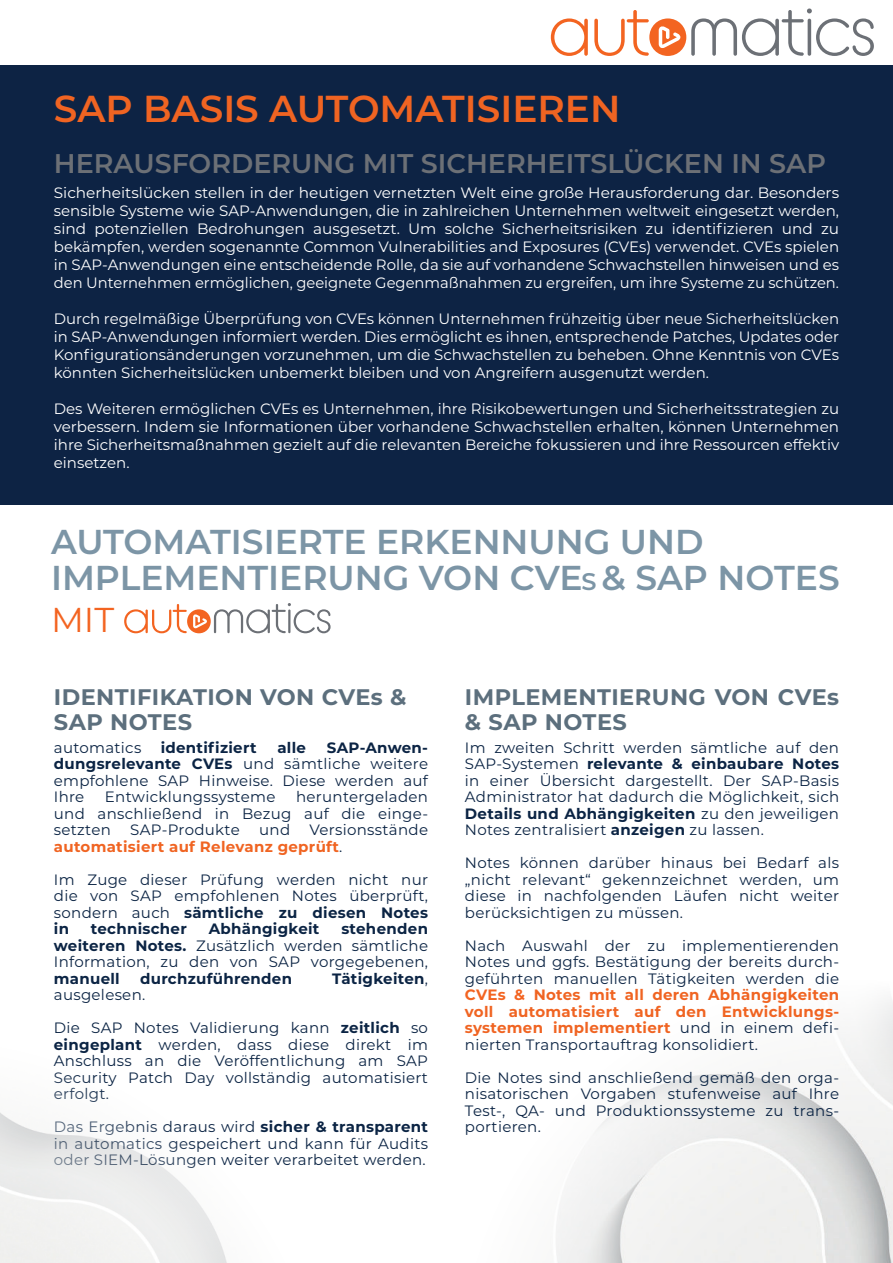
<style>
.page{position:relative;width:893px;height:1263px;background:#fff}
.page>*{position:absolute;margin:0;border:0;box-sizing:border-box;transform-origin:0 0}
.t1{font:600 37.5px "Montserrat";color:#f06422}
.t2{font:600 34.5px/36px "Montserrat";color:#7c95a6}
.t3{font:34.5px "Montserrat";color:#f36421}
.t4{font:600 27px "Montserrat";color:#6c7076}
.t5{font:600 24px "Montserrat";color:#7c95a6}
.t6{font:700 22.5px/25.5px "Montserrat";letter-spacing:.02em;color:#5c6f7d}
.t7{font:15px/16.5px "Montserrat";letter-spacing:.02em;color:#0b2444;text-align:justify}
.t8{font:15px/18px "Montserrat";color:#fff;text-align:justify}
.t9{font:700 15px "Montserrat";letter-spacing:.02em;color:#0b2444}
.t10{font:700 15px/16.5px "Montserrat";letter-spacing:.02em;color:#f06422}
.s1{font-weight:700}
.s2{font-weight:700;color:#f36421}
.s3{font-weight:700;color:#f06422}
.s4{font-weight:400;color:#0b2444}
.s5{font-weight:400}
</style>
<div class="page">
<img style="left:556px;top:999px;width:337px;height:264px">
<div style="left:0;top:66px;width:893px;height:439px;background:#0d2344"></div>
<svg style="left:551px;top:18px;width:37px;height:38px"></svg>
<svg style="left:594px;top:10px;width:55px;height:46px"></svg>
<svg style="left:691px;top:9px;width:183px;height:47px"></svg>
<div style="left:649px;top:18px;width:37px;height:38px;background:#f36421;border-radius:50%"></div>
<svg style="left:659px;top:26px;width:21px;height:22px"></svg>
<svg style="left:124px;top:604px;width:63px;height:29px"></svg>
<svg style="left:214px;top:603px;width:117px;height:30px"></svg>
<div style="left:187px;top:609px;width:24px;height:24px;background:#f36421;border-radius:50%"></div>
<svg style="left:193px;top:614px;width:14px;height:14px"></svg>
<h1 class="t1" style="left:54px;top:87px;width:568px">SAP BASIS AUTOMATISIEREN</h1>
<h3 class="t4" style="left:54px;top:148px;width:774px">HERAUSFORDERUNG MIT SICHERHEITSLÜCKEN IN SAP</h3>
<p class="t8" style="left:54px;top:184px;width:787px">Sicherheitslücken stellen in der heutigen vernetzten Welt eine große Herausforderung dar. Besonders sensible Systeme wie SAP-Anwendungen, die in zahlreichen Unternehmen weltweit eingesetzt werden, sind potenziellen Bedrohungen ausgesetzt. Um solche Sicherheitsrisiken zu identifizieren und zu bekämpfen, werden sogenannte Common Vulnerabilities and Exposures (CVEs) verwendet. CVEs spielen in SAP-Anwendungen eine entscheidende Rolle, da sie auf vorhandene Schwachstellen hinweisen und es den Unternehmen ermöglichen, geeignete Gegenmaßnahmen zu ergreifen, um ihre Systeme zu schützen.</p>
<p class="t8" style="left:54px;top:310px;width:787px">Durch regelmäßige Überprüfung von CVEs können Unternehmen frühzeitig über neue Sicherheitslücken in SAP-Anwendungen informiert werden. Dies ermöglicht es ihnen, entsprechende Patches, Updates oder Konfigurationsänderungen vorzunehmen, um die Schwachstellen zu beheben. Ohne Kenntnis von CVEs könnten Sicherheitslücken unbemerkt bleiben und von Angreifern ausgenutzt werden.</p>
<p class="t8" style="left:54px;top:400px;width:787px">Des Weiteren ermöglichen CVEs es Unternehmen, ihre Risikobewertungen und Sicherheitsstrategien zu verbessern. Indem sie Informationen über vorhandene Schwachstellen erhalten, können Unternehmen ihre Sicherheitsmaßnahmen gezielt auf die relevanten Bereiche fokussieren und ihre Ressourcen effektiv einsetzen.</p>
<h2 class="t2" style="left:51px;top:524px;width:790px">AUTOMATISIERTE ERKENNUNG UND<br>IMPLEMENTIERUNG VON CVE &amp; SAP NOTES</h2>
<h2 class="t3" style="left:51px;top:602px;width:65px">MIT</h2>
<h3 class="t5" style="left:581px;top:567px;width:17px">S</h3>
<h3 class="t6" style="left:54px;top:685px;width:354px">IDENTIFIKATION VON CVEs &amp;<br>SAP NOTES</h3>
<h3 class="t6" style="left:465px;top:685px;width:376px">IMPLEMENTIERUNG VON CVEs &amp; SAP NOTES</h3>
<p class="t7" style="left:465px;top:739px;width:376px">Im zweiten Schritt werden sämtliche auf den SAP-Systemen <span class="s1">relevante &amp; einbaubare Notes </span>in einer Übersicht dargestellt. Der SAP-Basis Administrator hat dadurch die Möglichkeit, sich <span class="s1">Details und Abhängigkeiten</span> zu den jeweiligen Notes zentralisiert <span class="s1">anzeigen</span> zu lassen.</p>
<p class="t7" style="left:465px;top:855px;width:376px">Notes können darüber hinaus bei Bedarf als „nicht relevant“ gekennzeichnet werden, um diese in nachfolgenden Läufen nicht weiter berücksichtigen zu müssen.</p>
<p class="t7" style="left:465px;top:937px;width:376px">Nach Auswahl der zu implementierenden Notes und ggfs. Bestätigung der bereits durch&shy;geführten manuellen Tätigkeiten werden die <span class="s2">CVEs &amp;</span> <span class="s3">Notes mit all deren Abhängigkeiten voll automatisiert auf den Entwicklungs&shy;systemen implementiert</span> und in einem defi&shy;nierten Transportauftrag konsolidiert.</p>
<p class="t7" style="left:465px;top:1069px;width:376px">Die Notes sind anschließend gemäß den orga&shy;nisatorischen Vorgaben stufenweise auf Ihre Test-, QA- und Produktions systeme zu trans&shy;portieren.</p>
<p class="t7" style="left:54px;top:739px;width:89px">automatics</p>
<p class="t9" style="left:161px;top:741px;width:97px">identifiziert</p>
<p class="t9" style="left:277px;top:741px;width:30px">alle</p>
<p class="t7" style="left:54px;top:739px;width:376px;text-indent:273px"><span class="s1">SAP-Anwen&shy;dungsrelevante CVEs</span> und sämtliche weitere empfohlene SAP Hinweise. Diese werden auf Ihre</p>
<p class="t7" style="left:54px;top:789px;width:376px;text-indent:242px">heruntergeladen und anschließend in Bezug auf die einge&shy;setzten</p>
<p class="t7" style="left:105px;top:789px;width:172px">Entwicklungssysteme</p>
<p class="t10" style="left:54px;top:823px;width:376px;text-indent:256px"><span class="s4">Versionsstände </span>automatisiert auf Relevanz geprüft<span class="s4">.</span></p>
<p class="t7" style="left:54px;top:871px;width:376px">Im Zuge dieser Prüfung werden nicht nur die von SAP empfohlenen Notes überprüft, sondern auch <span class="s1">sämtliche zu diesen Notes in</span></p>
<p class="t7" style="left:130px;top:822px;width:111px">SAP-Produkte</p>
<p class="t7" style="left:259px;top:822px;width:33px">und</p>
<p class="t9" style="left:91px;top:922px;width:97px">technischer</p>
<p class="t9" style="left:209px;top:922px;width:112px">Abhängigkeit</p>
<p class="t7" style="left:54px;top:921px;width:376px;text-indent:287px"><span class="s1">stehenden weiteren Notes.</span> Zusätzlich werden sämtliche Information, zu den von SAP vorgegebenen,</p>
<p class="t9" style="left:54px;top:972px;width:67px">manuell</p>
<p class="t9" style="left:140px;top:972px;width:154px">durchzuführenden</p>
<p class="t9" style="left:332px;top:972px;width:97px">Tätigkeiten<span class="s5">,</span></p>
<p class="t7" style="left:54px;top:987px;width:93px">ausgelesen.</p>
<p class="t7" style="left:54px;top:1020px;width:376px">Die SAP Notes Validierung kann <span class="s1">zeitlich</span> so <span class="s1">eingeplant</span> werden, dass diese direkt im Anschluss an die Veröffentlichung am SAP Security Patch Day vollständig automatisiert erfolgt.</p>
<p class="t7" style="left:54px;top:1119px;width:376px">Das Ergebnis daraus wird <span class="s1">sicher &amp; transparent </span>in automatics gespeichert und kann für Audits oder SIEM-Lösungen weiter verarbeitet werden.</p>
</div>
